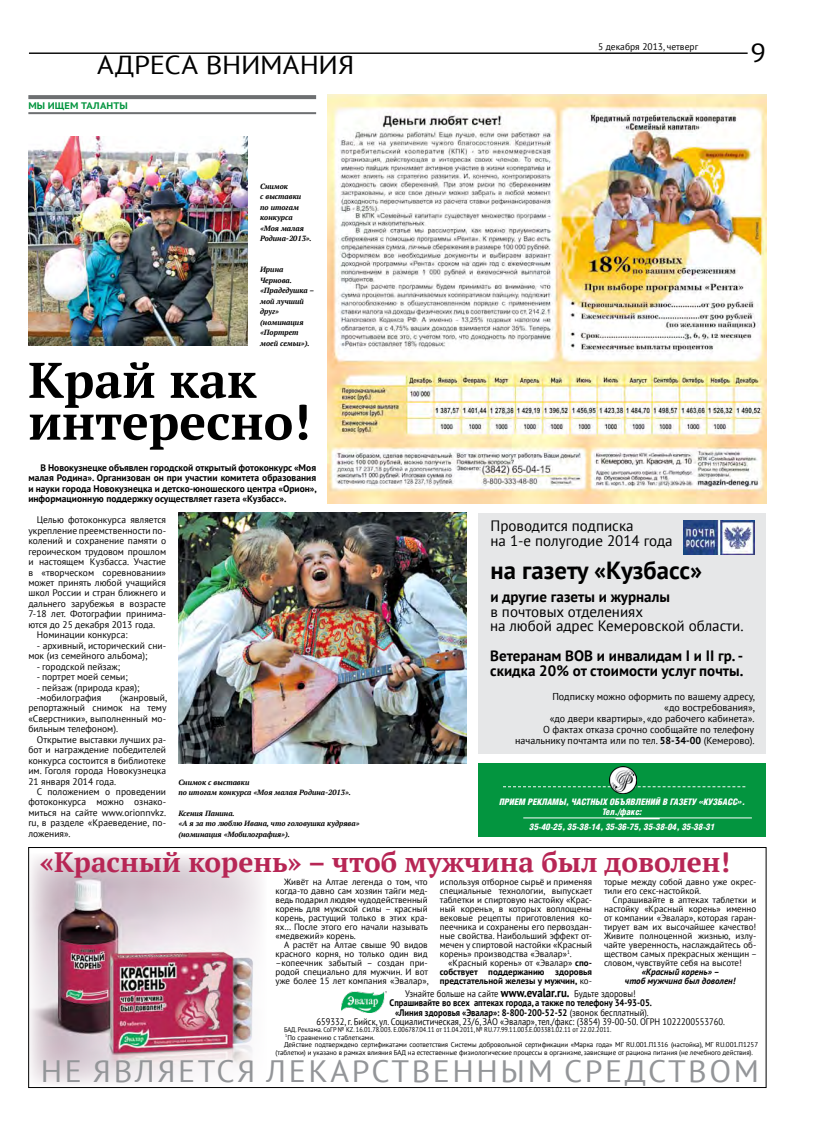
<style>
.page{position:relative;width:820px;height:1134px;background:#fff}
.page>*{position:absolute;margin:0;border:0;box-sizing:border-box;transform-origin:0 0}
.t1{font:700 50px/41.8px "PT Serif";color:#000}
.t2{font:30.9px "PT Sans";letter-spacing:.08em;color:#939598}
.t3{font:700 28px "PT Serif";color:#b72655}
.t4{font:26px "PT Sans";letter-spacing:-.01em;color:#000;scale:1.1 1}
.t5{font:700 24.7px "PT Sans";color:#000}
.t6{font:15px/15px "PT Sans";color:#000}
.t7{font:700 15px/15px "PT Sans";color:#000}
.t8{font:10px/11px "PT Sans";color:#000;text-align:right}
.t9{font:9.5px/10.4px "PT Sans";color:#000;text-align:justify}
.t10{font:9.5px/9.5px "PT Sans";color:#000;text-align:center;scale:.9 1}
.t11{font:700 9.5px/10.4px "PT Sans";color:#000;text-align:justify}
.t12{font:700 9.5px "PT Sans";letter-spacing:.01em;color:#03953f;scale:1.1 1}
.t13{font:9px/9px "PT Sans";color:#000;text-align:justify}
.t14{font:italic 900 9px/10px "Helios Cond";color:#fff;text-align:center}
.t15{font:700 9px/9px "PT Sans";color:#000;text-align:justify}
.t16{font:italic 700 9px/9px "PT Sans";color:#000;text-align:center}
.t17{font:italic 700 7.5px/10.4px "PT Serif";color:#000}
.t18{font:7px "PT Sans";letter-spacing:-.01em;color:#000}
.t19{font:7px "PT Sans";letter-spacing:-.01em;color:#000;scale:.9 1}
.s1{font-weight:700}
.s2{font-weight:400}
.s3{font-weight:700;font-size:12px}
</style>
<div class="page">
<hr style="left:29px;top:53px;width:737px;height:1px;background:#000">
<svg style="left:28px;top:95px;width:288px;height:4px"></svg>
<hr style="left:28px;top:112px;width:288px;height:2px;background:#6d6f71">
<div style="left:747px;top:51px;width:21px;height:5px;background:#fff"></div>
<div style="left:478px;top:513px;width:287px;height:240px;background:#e6e7e8"></div>
<img style="left:683px;top:521px;width:70px;height:33px">
<img style="left:328px;top:95px;width:437px;height:408px">
<img style="left:30px;top:855px;width:231px;height:230px">
<div style="left:28px;top:847px;width:738px;height:241px;border:1px solid #000"></div>
<img style="left:341px;top:992px;width:45px;height:20px">
<div style="left:478px;top:764px;width:287px;height:73px;background:#03953f"></div>
<svg style="left:503px;top:786px;width:242px;height:1px"></svg>
<img style="left:609px;top:766px;width:27px;height:27px">
<svg style="left:523px;top:817px;width:228px;height:2px"></svg>
<img style="left:178px;top:513px;width:288px;height:251px">
<img style="left:28px;top:137px;width:220px;height:209px">
<h3 class="t4" style="left:97px;top:48px;width:235px">адреса внимания</h3>
<p class="t12" style="left:28px;top:99px;width:92px">Мы ищем таланты</p>
<p class="t17" style="left:260px;top:181px;width:53px">Снимок<br>с выставки<br>по итогам конкурса «Моя малая<br>Родина-2013».</p>
<p class="t17" style="left:260px;top:264px;width:56px">Ирина<br>Чернова. «Прадедушка – мой лучший друг» (номинация «Портрет моей семьи»).</p>
<h1 class="t1" style="left:28px;top:359px;width:283px">Край как интересно!</h1>
<p class="t11" style="left:28px;top:462px;width:290px;text-indent:12px">В Новокузнецке объявлен городской открытый фотоконкурс «Моя малая Родина». Организован он при участии комитета образования и науки города Новокузнецка и детско-юношеского центра «Орион», информационную поддержку осуществляет газета «Кузбасс».</p>
<p class="t9" style="left:37px;top:514px;width:131px">Целью фотоконкурса является</p>
<p class="t9" style="left:28px;top:525px;width:139px">укрепление преемственности по-</p>
<p class="t9" style="left:28px;top:535px;width:139px">колений и сохранение памяти о</p>
<p class="t9" style="left:28px;top:546px;width:139px">героическом трудовом прошлом</p>
<p class="t9" style="left:28px;top:556px;width:139px">и настоящем Кузбасса. Участие</p>
<p class="t9" style="left:28px;top:567px;width:139px">в «творческом соревновании»</p>
<p class="t9" style="left:28px;top:577px;width:139px">может принять любой учащийся</p>
<p class="t9" style="left:28px;top:588px;width:139px">школ России и стран ближнего и</p>
<p class="t9" style="left:28px;top:598px;width:139px">дальнего зарубежья в возрасте</p>
<p class="t9" style="left:28px;top:609px;width:139px">7-18 лет. Фотографии принима-</p>
<p class="t9" style="left:28px;top:619px;width:128px">ются до 25 декабря 2013 года.</p>
<p class="t9" style="left:37px;top:629px;width:92px">Номинации конкурса:</p>
<p class="t9" style="left:28px;top:640px;width:139px;text-indent:9px">- архивный, исторический сни&shy;мок (из семейного альбома);</p>
<p class="t9" style="left:37px;top:661px;width:85px">- городской пейзаж;</p>
<p class="t9" style="left:37px;top:671px;width:92px">- портрет моей семьи;</p>
<p class="t9" style="left:37px;top:682px;width:104px">- пейзаж (природа края); -мобилография</p>
<p class="t9" style="left:28px;top:692px;width:140px;text-indent:91px">(жанровый, репортажный снимок на тему «Сверстники», выполненный мо&shy;бильным телефоном).</p>
<p class="t9" style="left:28px;top:734px;width:139px;text-indent:9px">Открытие выставки лучших ра&shy;бот и награждение победителей конкурса состоится в библиотеке им. Гоголя города Н овокузнецка 21 января 2014 года.</p>
<p class="t9" style="left:28px;top:786px;width:139px;text-indent:9px">С положением о проведении фотоконкурса можно ознако&shy;миться на сайте www.orionnvkz. ru, в разделе «Краеведение, по&shy;ложения».</p>
<p class="t17" style="left:178px;top:777px;width:174px">Снимок с выставки<br>по итогам конкурса «Моя малая Родина-2013».</p>
<p class="t17" style="left:178px;top:808px;width:182px">Ксения Панина.<br>«А я за то люблю Ивана, что головушка кудрява» (номинация «Мобилография»).</p>
<p class="t9" style="left:598px;top:41px;width:101px">5 декабря 2013, четверг</p>
<h3 class="t4" style="left:750px;top:36px;width:16px">9</h3>
<h3 class="t6" style="left:490px;top:518px;width:183px">Проводится подписка<br>на 1-е полугодие 2014 года</h3>
<h3 class="t5" style="left:490px;top:553px;width:213px">на газету «Кузбасс»</h3>
<h3 class="t7" style="left:490px;top:588px;width:181px">и другие газеты и журналы</h3>
<h3 class="t6" style="left:490px;top:603px;width:154px">в почтовых отделениях</h3>
<h3 class="t6" style="left:490px;top:618px;width:255px">на любой адрес Кемеровской области.</h3>
<h3 class="t7" style="left:490px;top:648px;width:255px">Ветеранам ВОВ и инвалидам I и II гр. - скидка 20% от стоимости услуг почты.</h3>
<p class="t8" style="left:515px;top:691px;width:241px">Подписку можно оформить по вашему адресу,<br>«до востребования»,<br>«до двери квартиры», «до рабочего кабинета».<br>О фактах отказа срочно сообщайте по телефону начальнику почтамта или по тел. <span class="s1">58-34-00</span> (Кемерово).</p>
<p class="t14" style="left:499px;top:796px;width:247px">Прием рекламы, частных объявлений в газету «Кузбасс».<br>Тел./факс:</p>
<p class="t14" style="left:529px;top:822px;width:187px">35-40-25, 35-38-14, 35-36-75, 35-38-04, 35-38-31</p>
<h3 class="t3" style="left:40px;top:843px;width:691px">«Красный корень» – чтоб мужчина был доволен!</h3>
<p class="t13" style="left:439px;top:877px;width:154px">используя отборное сырьё и применяя специальные технологии, выпускает таблетки и спиртовую настойку «Крас&shy;ный корень», в которых воплощены вековые рецепты приготовления ко&shy;пеечника и сохранены его первоздан&shy;ные свойства. Наибольший эффект от&shy;мечен у спиртовой настойки «Красный корень» производства «Эвалар»<sup>1</sup>.</p>
<p class="t15" style="left:439px;top:958px;width:154px;text-indent:9px"><span class="s2">«Красный корень» от «Эвалар»</span> спо&shy;собствует поддержанию здоровья предстательной железы у мужчин, <span class="s2">ко-</span></p>
<p class="t13" style="left:603px;top:877px;width:154px">торые между собой давно уже окрес&shy;тили его секс-настойкой.</p>
<p class="t13" style="left:603px;top:895px;width:154px;text-indent:9px">Спрашивайте в аптеках таблетки и настойку «Красный корень» именно от компании «Эвалар», которая гаран&shy;тирует вам их высочайшее качество!<br>Живите полноценной жизнью, излу&shy;чайте уверенность, наслаждайтесь об&shy;ществом самых прекрасных женщин – словом, чувствуйте себя на высоте!</p>
<p class="t16" style="left:624px;top:967px;width:112px">«Красный корень» –<br>чтоб мужчина был доволен!</p>
<p class="t13" style="left:275px;top:877px;width:154px;text-indent:9px">Живёт на Алтае легенда о том, что когда-то давно сам хозяин тайги мед&shy;ведь подарил людям чудодейственный корень для мужской силы – красный корень, растущий только в этих кра&shy;ях… После этого его начали называть «медвежий» корень.</p>
<p class="t13" style="left:275px;top:940px;width:154px;text-indent:8px">А растёт на Алтае свыше 90 видов красного корня, но только один вид –копеечник забытый – создан при&shy;родой специально для мужчин. И вот уже более 15 лет компания «Эвалар»,</p>
<p class="t10" style="left:316px;top:988px;width:455px">Узнайте больше на сайте <span class="s3">www.evalar.ru.</span> Будьте здоровы!<br><span class="s1">Спрашивайте во всех аптеках города, а также по телефону 34-93-05.<br>«Линия здоровья «Эвалар»: 8-800-200-52-52</span> (звонок бесплатный).<br>659332, г. Бийск, ул. Социалистическая, 23/6, ЗАО «Эвалар», тел./факс: (3854) 39-00-50. ОГРН 1022200553760.</p>
<p class="t19" style="left:284px;top:1025px;width:365px">БАД. Реклама. СоГР № KZ. 16.01.78.003. E.006787.04.11 от 11.04.2011, № RU.77.99.11.003.Е.003381.02.11 от 22.02.2011.</p>
<p class="t18" style="left:285px;top:1033px;width:91px"><sup>1</sup>По сравнению с таблетками.</p>
<p class="t18" style="left:284px;top:1040px;width:475px">Действие подтверждено сертификатами соответствия Системы добровольной сертификации «Марка года» М Г RU.001.П1316 (настойка), М Г RU.001.П1257</p>
<p class="t18" style="left:275px;top:1048px;width:479px">(таблетки) и указано в рамках влияния БАД на естественные физиологические процессы в организме, зависящие от рациона питания (не лечебного действия).</p>
<h2 class="t2" style="left:41px;top:1052px;width:719px">Н е является лекарственным средством</h2>
</div>
